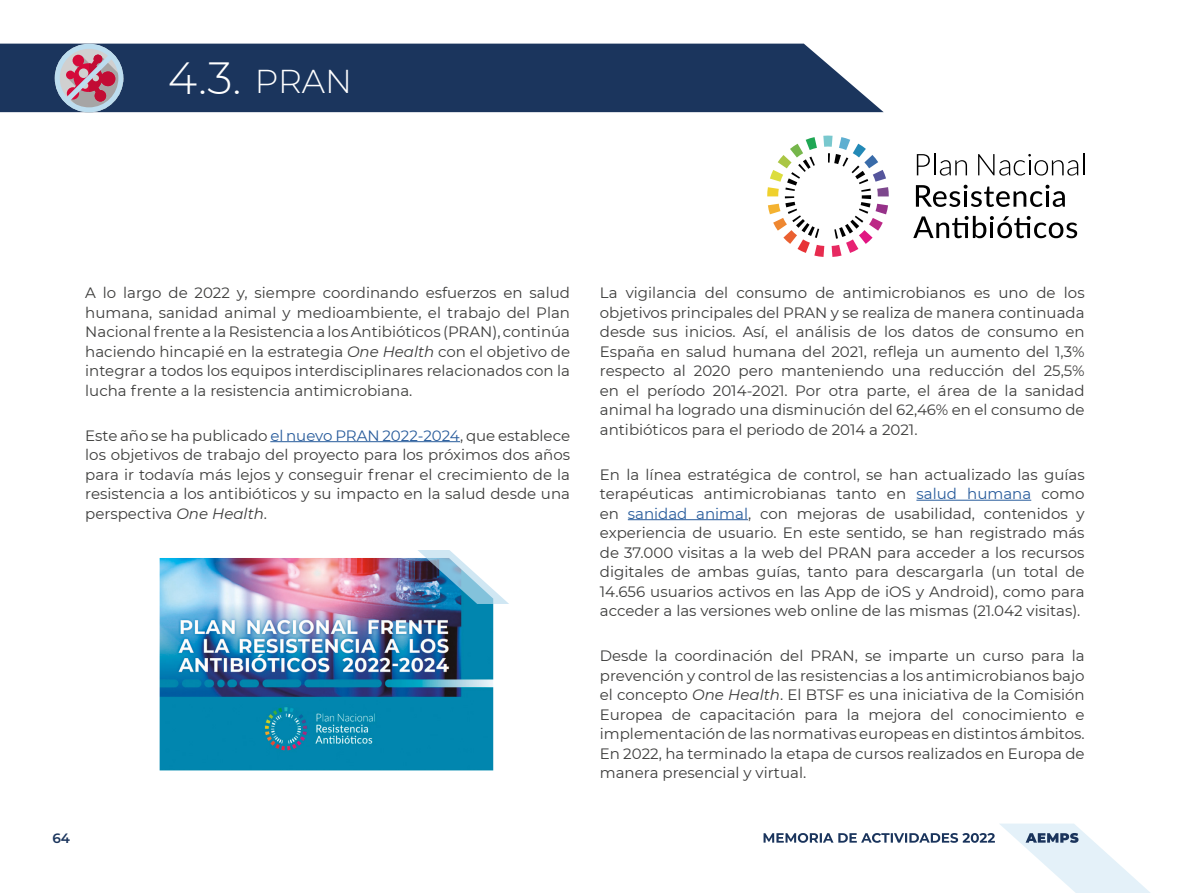
<style>
.page{position:relative;width:1191px;height:893px;background:#fff}
.page>*{position:absolute;margin:0;border:0;box-sizing:border-box;transform-origin:0 0}
.t1{font:300 45px "Montserrat";color:#fff}
.t2{font:15px/19.5px "Montserrat";color:#3c3c3b;text-align:justify}
.t3{font:600 13.5px "Montserrat";color:#1b355d}
.s1{font-size:33px}
.s2{font-style:italic}
.s3{color:#275b9b}
</style>
<div class="page">
<svg style="left:763px;top:824px;width:387px;height:69px"></svg>
<hr style="left:270px;top:441px;width:190px;height:1px;background:#275b9b">
<hr style="left:916px;top:500px;width:115px;height:1px;background:#275b9b">
<hr style="left:628px;top:519px;width:120px;height:1px;background:#275b9b">
<div style="left:0;top:44px;width:883px;height:68px;background:#1b355d"></div>
<svg style="left:55px;top:44px;width:68px;height:68px;background:#9f859b"></svg>
<svg style="left:916px;top:153px;width:51px;height:23px"></svg>
<svg style="left:978px;top:153px;width:106px;height:23px"></svg>
<svg style="left:916px;top:185px;width:148px;height:22px"></svg>
<svg style="left:913px;top:216px;width:164px;height:22px"></svg>
<svg style="left:767px;top:136px;width:121px;height:121px"></svg>
<img style="left:160px;top:558px;width:333px;height:212px">
<svg style="left:417px;top:550px;width:92px;height:54px"></svg>
<p class="t1" style="left:168px;top:47px;width:186px">4.3. <span class="s1">PRAN</span></p>
<p class="t2" style="left:85px;top:282px;width:486px">A lo largo de 2022 y, siempre coordinando esfuerzos en salud humana, sanidad animal y medioambiente, el trabajo del Plan Nacional frente a la Resistencia a los Antibióticos (PRAN), continúa haciendo hincapié en la estrategia <span class="s2">One Health</span> con el objetivo de integrar a todos los equipos interdisciplinares relacionados con la lucha frente a la resistencia antimicrobiana.</p>
<p class="t2" style="left:85px;top:425px;width:486px">Este año se ha publicado <span class="s3">el nuevo PRAN 2022-2024</span>, que establece los objetivos de trabajo del proyecto para los próximos dos años para ir todavía más lejos y conseguir frenar el crecimiento de la resistencia a los antibióticos y su impacto en la salud desde una perspectiva <span class="s2">One Health</span>.</p>
<p class="t3" style="left:52px;top:829px;width:19px">64</p>
<p class="t2" style="left:600px;top:282px;width:486px">La vigilancia del consumo de antimicrobianos es uno de los objetivos principales del PRAN y se realiza de manera continuada desde sus inicios. Así, el análisis de los datos de consumo en</p>
<p class="t2" style="left:600px;top:341px;width:486px">España en salud humana del 2021, refleja un aumento del 1,3% respecto al 2020 pero manteniendo una reducción del 25,5%</p>
<p class="t2" style="left:600px;top:380px;width:486px">en el período 2014-2021. Por otra parte, el área de la sanidad</p>
<p class="t2" style="left:600px;top:399px;width:486px">animal ha logrado una disminución del 62,46% en el consumo de</p>
<p class="t2" style="left:600px;top:419px;width:319px">antibióticos para el periodo de 2014 a 2021.</p>
<p class="t2" style="left:600px;top:464px;width:486px">En la línea estratégica de control, se han actualizado las guías terapéuticas antimicrobianas tanto en <span class="s3">salud humana</span> como en <span class="s3">sanidad animal</span>, con mejoras de usabilidad, contenidos y experiencia de usuario. En este sentido, se han registrado más</p>
<p class="t2" style="left:600px;top:542px;width:486px">de 37.000 visitas a la web del PRAN para acceder a los recursos</p>
<p class="t2" style="left:600px;top:561px;width:486px">digitales de ambas guías, tanto para descargarla (un total de</p>
<p class="t2" style="left:600px;top:581px;width:486px">14.656 usuarios activos en las App de iOS y Android), como para</p>
<p class="t2" style="left:600px;top:600px;width:482px">acceder a las versiones web online de las mismas (21.042 visitas).</p>
<p class="t2" style="left:600px;top:645px;width:486px">Desde la coordinación del PRAN, se imparte un curso para la prevención y control de las resistencias a los antimicrobianos bajo el concepto <span class="s2">One Health</span>. El BTSF es una iniciativa de la Comisión Europea de capacitación para la mejora del conocimiento e implementación de las normativas europeas en distintos ámbitos.<br>En 2022, ha terminado la etapa de cursos realizados en Europa de manera presencial y virtual.</p>
</div>
